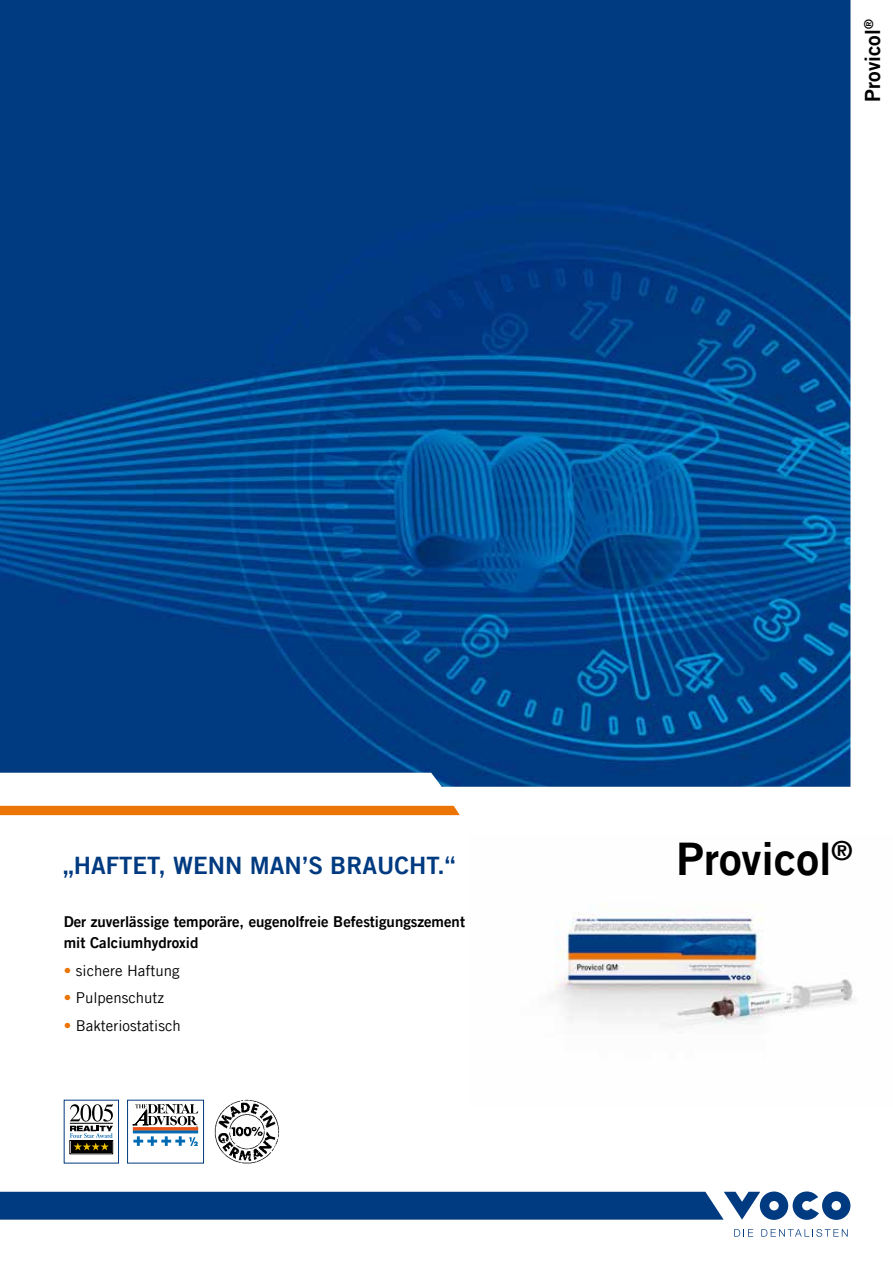
<style>
.page{position:relative;width:893px;height:1263px;background:#fff}
.page>*{position:absolute;margin:0;border:0;box-sizing:border-box;transform-origin:0 0}
.t1{font:45px "Trade Gothic LT Com Bd 2";color:#000}
.t2{font:24px "Trade Gothic LT Com Bd 2";color:#003a80}
.t3{font:21px "Trade Gothic LT Com Bd 2";color:#000}
.t4{font:15px/21px "Trade Gothic LT Com Bd 2";color:#000}
.t5{font:15px "Trade Gothic LT Com";color:#000}
.s1{color:#ec7405}
</style>
<div class="page">
<img style="left:551px;top:904px;width:304px;height:123px">
<div style="left:0;top:806px;width:460px;height:9px;background:#ec7405"></div>
<img style="left:214px;top:1099px;width:66px;height:65px">
<svg style="left:734px;top:1229px;width:19px;height:7px"></svg>
<svg style="left:761px;top:1229px;width:87px;height:8px"></svg>
<svg style="left:0;top:1191px;width:850px;height:29px;background:#1b4f8d"></svg>
<img style="left:0;top:0;width:850px;height:787px">
<div style="left:127px;top:1100px;width:77px;height:63px;background:#fff;border:1px solid #003a80"></div>
<div style="left:133px;top:1130px;width:65px;height:3px;background:#006ab3;border:1px solid #006ab3"></div>
<div style="left:133px;top:1127px;width:65px;height:3px;background:#e85113;border:1px solid #e85113"></div>
<svg style="left:133px;top:1104px;width:65px;height:23px"></svg>
<svg style="left:133px;top:1136px;width:65px;height:10px"></svg>
<div style="left:71px;top:1141px;width:41px;height:12px;background:#000"></div>
<svg style="left:70px;top:1104px;width:43px;height:46px"></svg>
<h3 class="t3" style="left:859px;top:102px;width:84px;rotate:-90deg">Provicol<sup>®</sup></h3>
<h2 class="t2" style="left:63px;top:850px;width:394px">„Haftet, wenn man’s braucht.“</h2>
<p class="t4" style="left:64px;top:911px;width:403px">Der zuverlässige temporäre, eugenolfreie Befestigungszement mit Calciumhydroxid</p>
<p class="t5" style="left:64px;top:961px;width:117px"><span class="s1">•</span> sichere Haftung</p>
<p class="t5" style="left:64px;top:989px;width:102px"><span class="s1">•</span> Pulpenschutz</p>
<p class="t5" style="left:64px;top:1016px;width:119px"><span class="s1">•</span> Bakteriostatisch</p>
<h1 class="t1" style="left:677px;top:831px;width:177px">Provicol<sup>®</sup></h1>
</div>
